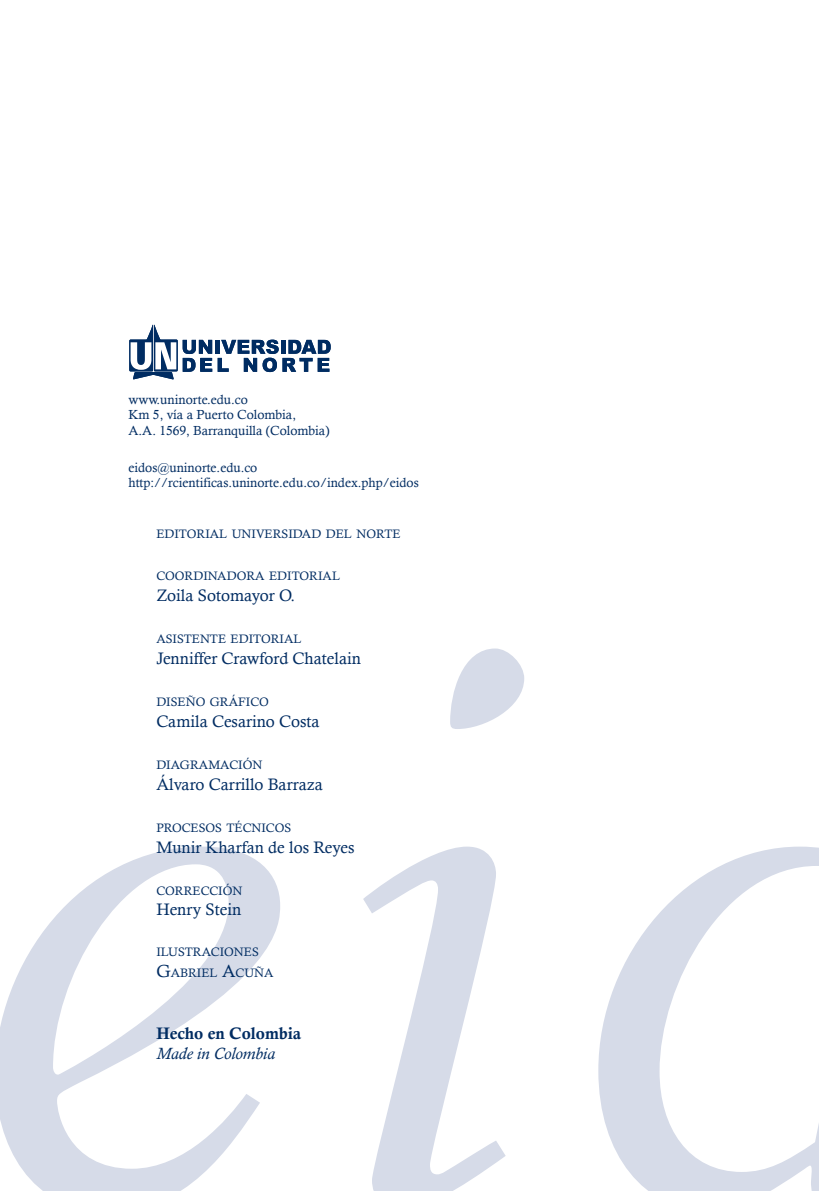
<style>
.page{position:relative;width:819px;height:1191px;background:#fff}
.page>*{position:absolute;margin:0;border:0;box-sizing:border-box;transform-origin:0 0}
.t1{font:16.62px "Calisto";color:#002c62}
.t2{font:16.62px "Calis MT Bol";color:#002c62}
.t3{font:italic 16.62px "Calisto";color:#002c62}
.t4{font:13.12px "Calisto";color:#002c62}
.t5{font:12.25px "Calisto";color:#002c62}
.s1{font-size:17.5px}
</style>
<div class="page">
<svg style="left:0;top:648px;width:819px;height:543px"></svg>
<hr style="left:215px;top:340px;width:4px;height:14px;background:#002c62">
<svg style="left:218px;top:340px;width:113px;height:32px"></svg>
<svg style="left:129px;top:325px;width:83px;height:54px"></svg>
<p class="t4" style="left:128px;top:391px;width:121px">www.uninorte.edu.co</p>
<p class="t4" style="left:128px;top:407px;width:169px">Km 5, vía a Puerto Colombia,</p>
<p class="t4" style="left:128px;top:423px;width:203px">A.A. 1569, Barranquilla (Colombia)</p>
<p class="t4" style="left:128px;top:459px;width:130px">eidos@uninorte.edu.co</p>
<p class="t4" style="left:128px;top:475px;width:292px">http://rcientificas.uninorte.edu.co/index.php/eidos</p>
<p class="t5" style="left:156px;top:527px;width:246px">EDITORIAL UNIVERSIDAD DEL NORTE</p>
<p class="t5" style="left:156px;top:569px;width:185px">COORDINADORA EDITORIAL</p>
<p class="t1" style="left:156px;top:586px;width:140px">Zoila Sotomayor O.</p>
<p class="t5" style="left:156px;top:632px;width:147px">ASISTENTE EDITORIAL</p>
<p class="t1" style="left:156px;top:649px;width:206px">Jenniffer Crawford Chatelain</p>
<p class="t5" style="left:156px;top:695px;width:114px">DISEÑO GRÁFICO</p>
<p class="t1" style="left:156px;top:712px;width:165px">Camila Cesarino Costa</p>
<p class="t5" style="left:156px;top:758px;width:107px">DIAGRAMACIÓN</p>
<p class="t1" style="left:156px;top:775px;width:168px">Álvaro Carrillo Barraza</p>
<p class="t5" style="left:156px;top:821px;width:136px">PROCESOS TÉCNICOS</p>
<p class="t1" style="left:156px;top:838px;width:200px">Munir Kharfan de los Reyes</p>
<p class="t5" style="left:156px;top:884px;width:88px">CORRECCIÓN</p>
<p class="t1" style="left:156px;top:900px;width:86px">Henry Stein</p>
<p class="t5" style="left:156px;top:945px;width:104px">ILUSTRACIONES</p>
<p class="t5" style="left:156px;top:966px;width:119px"><span class="s1">G</span>ABRIEL <span class="s1">A</span>CUÑA</p>
<p class="t2" style="left:156px;top:1024px;width:146px">Hecho en Colombia</p>
<p class="t3" style="left:156px;top:1044px;width:120px">Made in Colombia</p>
</div>
